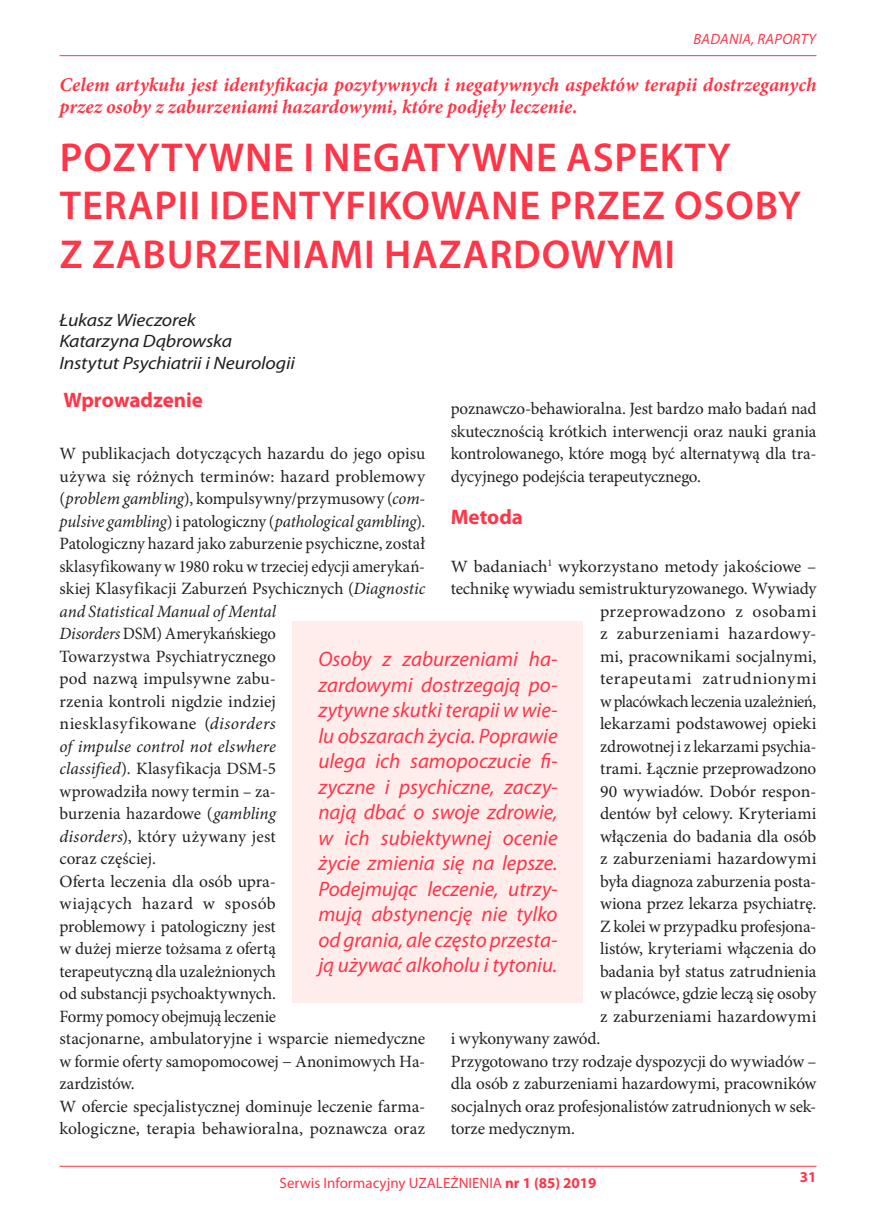
<style>
.page{position:relative;width:876px;height:1225px;background:#fff}
.page>*{position:absolute;margin:0;border:0;box-sizing:border-box;transform-origin:0 0}
.t1{font:600 40.5px/48.6px "Myriad Pro";letter-spacing:.02em;color:#ff3548}
.t2{font:italic 21px/25.5px "Myriad Pro";color:#ff3548;text-align:justify}
.t3{font:700 21px "Myriad Pro";color:#ff3548}
.t4{font:italic 700 19.5px/22.5px "Minion Pro";color:#ff3548}
.t5{font:italic 18px/21.6px "Myriad Pro";letter-spacing:-.015em;color:#231f20;scale:1.1 1}
.t6{font:17.25px/22.5px "Minion Pro";letter-spacing:-.005em;color:#231f20}
.t7{font:17.25px "Minion Pro";letter-spacing:.015em;color:#231f20}
.t8{font:17.25px "Minion Pro";letter-spacing:-.025em;color:#231f20}
.t9{font:17.25px "Minion Pro";letter-spacing:.03em;color:#231f20}
.t10{font:17.25px "Minion Pro";letter-spacing:.035em;color:#231f20}
.t11{font:17.25px "Minion Pro";letter-spacing:.02em;color:#231f20}
.t12{font:15px "Myriad Pro";color:#ff3548}
.t13{font:italic 15px "Myriad Pro";letter-spacing:.02em;color:#ff3548}
.t14{font:700 15px "Myriad Pro";color:#ff3548}
.s1{font-style:italic}
.s2{font-weight:700}
</style>
<div class="page">
<hr style="left:60px;top:55px;width:756px;height:1px;background:#ff3548">
<hr style="left:60px;top:1166px;width:756px;height:1px;background:#ff3548">
<div style="left:293px;top:621px;width:290px;height:381px;background:#ffedeb"></div>
<p class="t13" style="left:693px;top:30px;width:124px">Badania, Raporty</p>
<p class="t4" style="left:60px;top:74px;width:758px">Celem artykułu jest identyfikacja pozytywnych i negatywnych aspektów terapii dostrzeganych przez osoby z zaburzeniami hazardowymi, które podjęły leczenie.</p>
<h1 class="t1" style="left:60px;top:132px;width:743px">POZYTYWNE I NEGATYWNE ASPEKTY<br>TERAPII IDENTYFIKOWANE PRZEZ OSOBY<br>Z ZABURZENIAMI HAZARDOWYMI</h1>
<p class="t5" style="left:60px;top:309px;width:216px">Łukasz Wieczorek<br>Katarzyna Dąbrowska<br>Instytut Psychiatrii i Neurologii</p>
<p class="t3" style="left:63px;top:386px;width:141px">Wprowadzenie</p>
<p class="t6" style="left:60px;top:443px;width:367px">W publikacjach dotyczących hazardu do jego opisu używa się różnych terminów: hazard problemowy (<span class="s1">problem gambling</span>), kompulsywny/przymusowy (<span class="s1">com&shy;pulsive gambling</span>) i patologiczny (<span class="s1">pathological gambling</span>).<br>Patologiczny hazard jako zaburzenie psychiczne, został sklasyfikowany w 1980 roku w trzeciej edycji amerykań&shy;skiej Klasyfikacji Zaburzeń Psychicznych (<span class="s1">Diagnostic and Statistical Manual of Mental<br>Disorders</span> DSM) Amerykańskiego<br>Towarzystwa Psychiatrycznego<br>pod nazwą impulsywne zabu-<br>rzenia kontroli nigdzie indziej<br>niesklasyfikowane (<span class="s1">disorders<br>of impulse control not elswhere<br>classified</span>). Klasyfikacja DSM-5<br>wprowadziła nowy termin – za-<br>burzenia hazardowe (<span class="s1">gambling<br>disorders</span>), który używany jest<br>coraz częściej.<br>Oferta leczenia dla osób upra-<br>wiających hazard w sposób<br>problemowy i patologiczny jest<br>w dużej mierze tożsama z ofertą<br>terapeutyczną dla uzależnionych<br>od substancji psychoaktywnych.<br>Formy pomocy obejmują leczenie<br>stacjonarne, ambulatoryjne i wsparcie niemedyczne w formie oferty samopomocowej − Anonimowych Ha&shy;zardzistów.<br>W ofercie specjalistycznej dominuje leczenie farma&shy;kologiczne, terapia behawioralna, poznawcza oraz</p>
<p class="t6" style="left:451px;top:398px;width:367px;text-align:justify">poznawczo-behawioralna. Jest bardzo mało badań nad skutecznością krótkich interwencji oraz nauki grania kontrolowanego, które mogą być alternatywą dla tra&shy;dycyjnego podejścia terapeutycznego.</p>
<p class="t3" style="left:451px;top:503px;width:74px">Metoda</p>
<p class="t6" style="left:451px;top:555px;width:367px">W badaniach<sup>1</sup> wykorzystano metody jakościowe –</p>
<p class="t6" style="left:451px;top:578px;width:367px">technikę wywiadu semistrukturyzowanego. Wywiady</p>
<p class="t11" style="left:600px;top:601px;width:218px">przeprowadzono z osobami</p>
<p class="t10" style="left:600px;top:623px;width:218px">z zaburzeniami hazardowy-</p>
<p class="t6" style="left:600px;top:645px;width:218px">mi, pracownikami socjalnymi,</p>
<p class="t9" style="left:600px;top:668px;width:218px">terapeutami zatrudnionymi</p>
<p class="t8" style="left:600px;top:691px;width:218px">w placówkach leczenia uzależnień,</p>
<p class="t6" style="left:600px;top:713px;width:218px">lekarzami podstawowej opieki</p>
<p class="t6" style="left:600px;top:735px;width:218px">zdrowotnej i z lekarzami psychia-</p>
<p class="t6" style="left:600px;top:758px;width:218px">trami. Łącznie przeprowadzono</p>
<p class="t6" style="left:600px;top:780px;width:218px">90 wywiadów. Dobór respon-</p>
<p class="t6" style="left:600px;top:803px;width:218px">dentów był celowy. Kryteriami</p>
<p class="t6" style="left:600px;top:825px;width:218px">włączenia do badania dla osób</p>
<p class="t7" style="left:600px;top:848px;width:218px">z zaburzeniami hazardowymi</p>
<p class="t6" style="left:600px;top:870px;width:218px">była diagnoza zaburzenia posta-</p>
<p class="t6" style="left:600px;top:893px;width:218px">wiona przez lekarza psychiatrę.</p>
<p class="t6" style="left:600px;top:916px;width:218px">Z kolei w przypadku profesjona-</p>
<p class="t6" style="left:600px;top:938px;width:218px">listów, kryteriami włączenia do</p>
<p class="t6" style="left:600px;top:961px;width:218px">badania był status zatrudnienia</p>
<p class="t6" style="left:600px;top:983px;width:218px">w placówce, gdzie leczą się osoby</p>
<p class="t7" style="left:600px;top:1006px;width:218px">z zaburzeniami hazardowymi</p>
<p class="t6" style="left:451px;top:1028px;width:151px">i wykonywany zawód.</p>
<p class="t6" style="left:451px;top:1051px;width:367px">Przygotowano trzy rodzaje dyspozycji do wywiadów –</p>
<p class="t6" style="left:451px;top:1073px;width:367px">dla osób z zaburzeniami hazardowymi, pracowników</p>
<p class="t6" style="left:451px;top:1095px;width:367px">socjalnych oraz profesjonalistów zatrudnionych w sek-</p>
<p class="t6" style="left:451px;top:1118px;width:126px">torze medycznym.</p>
<p class="t2" style="left:318px;top:646px;width:241px">Osoby z zaburzeniami ha&shy;zardowymi dostrzegają po&shy;zytywne skutki terapii w wie&shy;lu obszarach życia. Poprawie ulega ich samopoczucie fi&shy;zyczne i psychiczne, zaczy&shy;nają dbać o swoje zdrowie, w ich subiektywnej ocenie życie zmienia się na lepsze.<br>Podejmując leczenie, utrzy&shy;mują abstynencję nie tylko od grania, ale często przesta&shy;ją używać alkoholu i tytoniu.</p>
<p class="t12" style="left:279px;top:1173px;width:318px">Serwis Informacyjny UZALEŻNIENIA <span class="s2">nr 1 (85) 2019</span></p>
<p class="t14" style="left:800px;top:1167px;width:18px">31</p>
</div>
